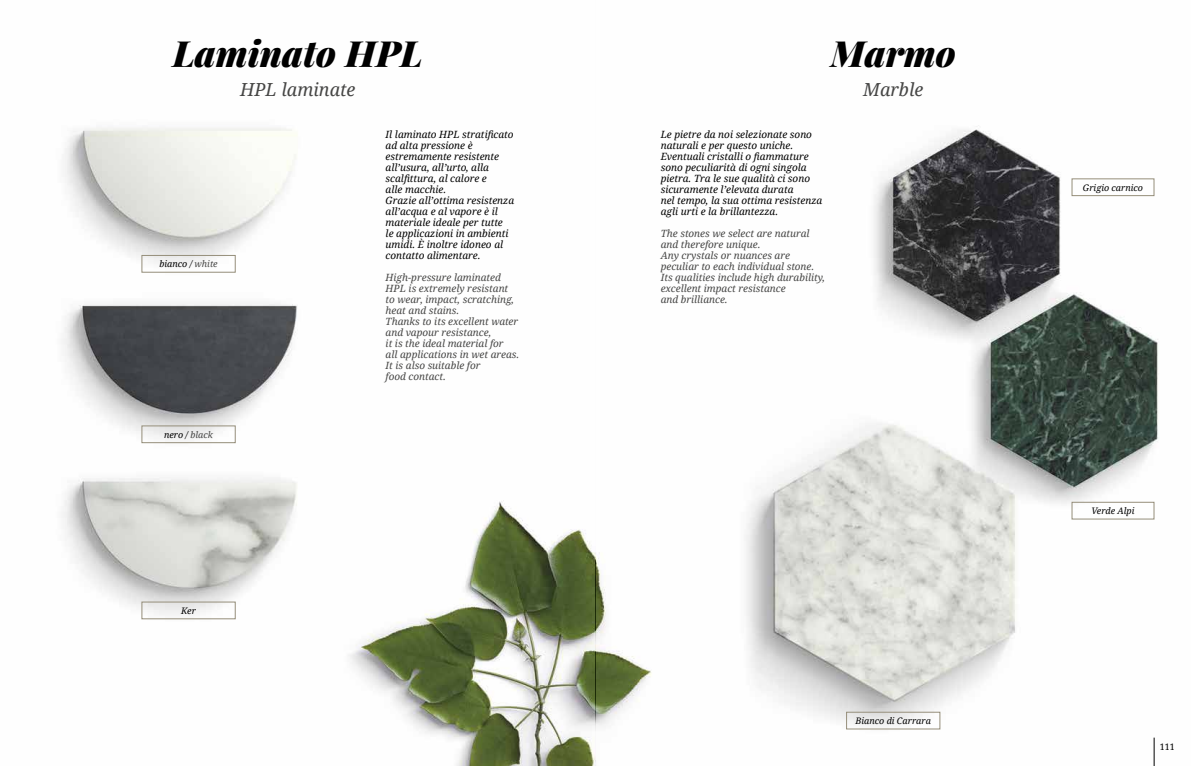
<style>
.page{position:relative;width:1191px;height:766px;background:#fff}
.page>*{position:absolute;margin:0;border:0;box-sizing:border-box;transform-origin:0 0}
.t1{font:italic 900 36px "Playfair Display";color:#000}
.t2{font:italic 18px "Droid Serif";color:#464645}
.t3{font:italic 10px/11px "Droid Serif";color:#000}
.t4{font:italic 10px/11px "Droid Serif";color:#464645}
.t5{font:italic 9px "Droid Serif";color:#000}
.t6{font:9px "Droid Serif";color:#000}
.s1{color:#464645}
</style>
<div class="page">
<img style="left:595px;top:125px;width:563px;height:640px">
<svg style="left:62px;top:127px;width:533px;height:638px"></svg>
<svg style="left:1153px;top:737px;width:1px;height:28px"></svg>
<div style="left:846px;top:711px;width:94px;height:18px;border:1px solid #958e7a"></div>
<div style="left:142px;top:255px;width:93px;height:17px;border:1px solid #958e7a"></div>
<div style="left:142px;top:425px;width:93px;height:17px;border:1px solid #958e7a"></div>
<div style="left:142px;top:601px;width:93px;height:17px;border:1px solid #958e7a"></div>
<div style="left:1071px;top:502px;width:83px;height:17px;border:1px solid #958e7a"></div>
<div style="left:1071px;top:179px;width:83px;height:17px;border:1px solid #958e7a"></div>
<h1 class="t1" style="left:173px;top:29px;width:251px">Laminato HPL</h1>
<h2 class="t2" style="left:240px;top:79px;width:117px">HPL laminate</h2>
<p class="t5" style="left:159px;top:258px;width:60px">bianco / <span class="s1">white</span></p>
<p class="t5" style="left:164px;top:429px;width:50px">nero / <span class="s1">black</span></p>
<p class="t5" style="left:181px;top:605px;width:16px">Ker</p>
<p class="t3" style="left:386px;top:129px;width:130px">Il laminato HPL stratificato ad alta pressione è estremamente resistente all’usura, all’urto, alla scalfittura, al calore e<br>alle macchie.<br>Grazie all’ottima resistenza all’acqua e al vapore è il materiale ideale per tutte<br>le applicazioni in ambienti umidi. È inoltre idoneo al contatto alimentare.</p>
<p class="t4" style="left:386px;top:272px;width:135px">High-pressure laminated<br>HPL is extremely resistant to wear, impact, scratching, heat and stains.<br>Thanks to its excellent water and vapour resistance,<br>it is the ideal material for<br>all applications in wet areas.<br>It is also suitable for<br>food contact.</p>
<h1 class="t1" style="left:830px;top:29px;width:127px">Marmo</h1>
<h2 class="t2" style="left:863px;top:79px;width:62px">Marble</h2>
<p class="t3" style="left:660px;top:129px;width:163px">Le pietre da noi selezionate sono naturali e per questo uniche.<br>Eventuali cristalli o fiammature sono peculiarità di ogni singola pietra. Tra le sue qualità ci sono sicuramente l’elevata durata<br>nel tempo, la sua ottima resistenza agli urti e la brillantezza.</p>
<p class="t4" style="left:660px;top:228px;width:166px">The stones we select are natural and therefore unique.<br>Any crystals or nuances are peculiar to each individual stone.<br>Its qualities include high durability, excellent impact resistance<br>and brilliance.</p>
<p class="t5" style="left:855px;top:715px;width:77px">Bianco di Carrara</p>
<p class="t5" style="left:1083px;top:182px;width:62px">Grigio carnico</p>
<p class="t5" style="left:1091px;top:505px;width:45px">Verde Alpi</p>
<p class="t6" style="left:1159px;top:741px;width:16px">111</p>
</div>
